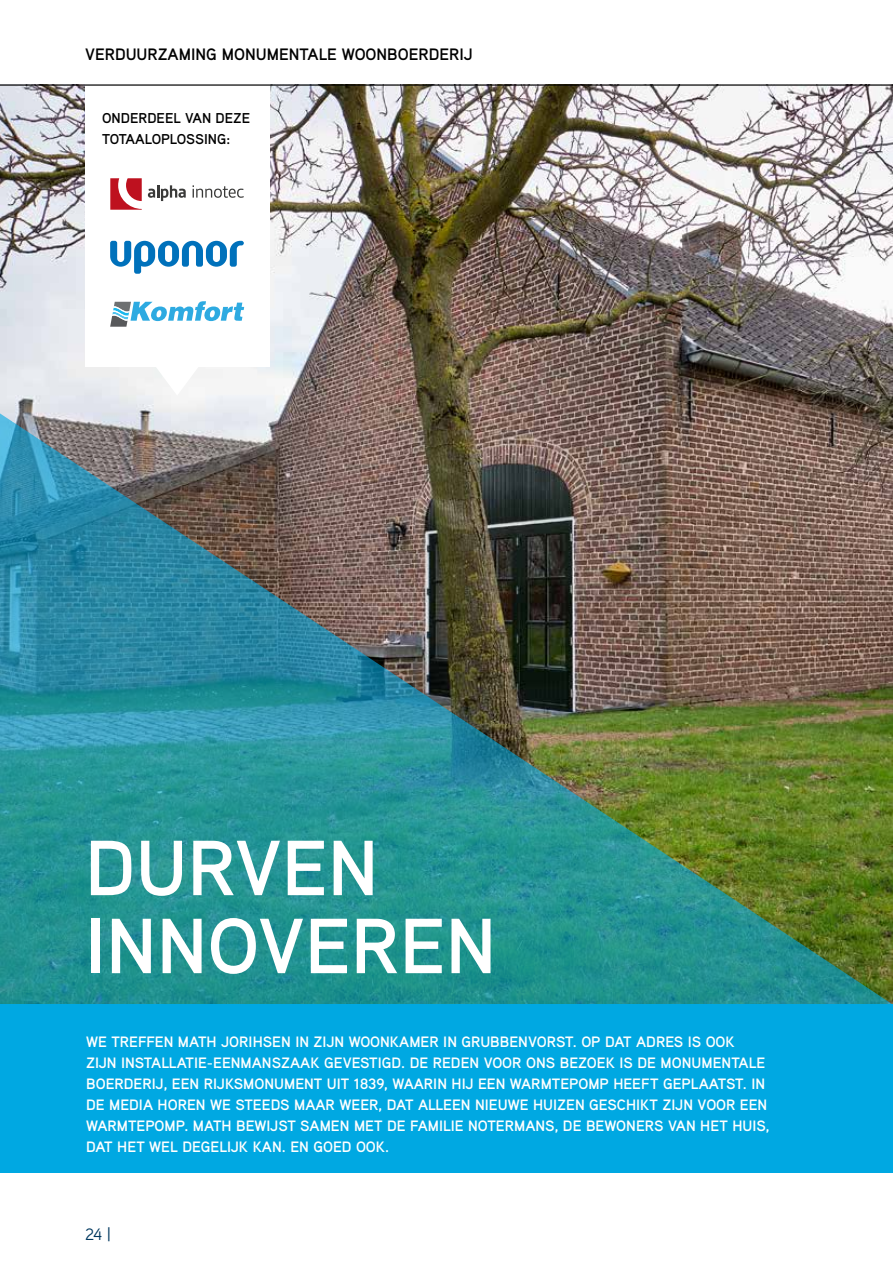
<style>
.page{position:relative;width:893px;height:1263px;background:#fff}
.page>*{position:absolute;margin:0;border:0;box-sizing:border-box;transform-origin:0 0}
.t1{font:700 78px/78px "Aaux Pro OT";color:#fff}
.t2{font:700 16.5px "Aaux Pro";color:#000}
.t3{font:16.5px "Aaux Pro OT";color:#00385f}
.t4{font:700 15px/21px "Aaux Pro";color:#fff}
.t5{font:700 14.25px/21px "Aaux Pro";color:#000}
</style>
<div class="page">
<img style="left:0;top:86px;width:893px;height:318px">
<div style="left:0;top:1005px;width:893px;height:168px;background:#00a8e2"></div>
<img style="left:0;top:404px;width:893px;height:601px">
<div style="left:85px;top:82px;width:184px;height:285px;background:#fff"></div>
<svg style="left:154px;top:367px;width:46px;height:29px"></svg>
<svg style="left:110px;top:241px;width:134px;height:33px"></svg>
<svg style="left:148px;top:185px;width:38px;height:16px"></svg>
<svg style="left:193px;top:185px;width:51px;height:13px"></svg>
<svg style="left:110px;top:178px;width:32px;height:32px"></svg>
<svg style="left:110px;top:301px;width:134px;height:26px"></svg>
<hr style="left:0;top:84px;width:893px;height:2px;background:#000">
<p class="t2" style="left:85px;top:43px;width:389px">VERDUURZAMING MONUMENTALE WOONBOERDERIJ</p>
<p class="t5" style="left:102px;top:107px;width:150px">ONDERDEEL VAN DEZE<br>TOTAALOPLOSSING:</p>
<h1 class="t1" style="left:85px;top:827px;width:413px">DURVEN<br>INNOVEREN</h1>
<p class="t4" style="left:86px;top:1030px;width:685px">WE TREFFEN MATH JORIHSEN IN ZIJN WOONKAMER IN GRUBBENVORST. OP DAT ADRES IS OOK<br>ZIJN INSTALLATIE-EENMANSZAAK GEVESTIGD. DE REDEN VOOR ONS BEZOEK IS DE MONUMENTALE BOERDERIJ, EEN RIJKSMONUMENT UIT 1839, WAARIN HIJ EEN WARMTEPOMP HEEFT GEPLAATST. IN DE MEDIA HOREN WE STEEDS MAAR WEER, DAT ALLEEN NIEUWE HUIZEN GESCHIKT ZIJN VOOR EEN WARMTEPOMP. MATH BEWIJST SAMEN MET DE FAMILIE NOTERMANS, DE BEWONERS VAN HET HUIS, DAT HET WEL DEGELIJK KAN. EN GOED OOK.</p>
<p class="t3" style="left:85px;top:1223px;width:28px">24 |</p>
</div>
